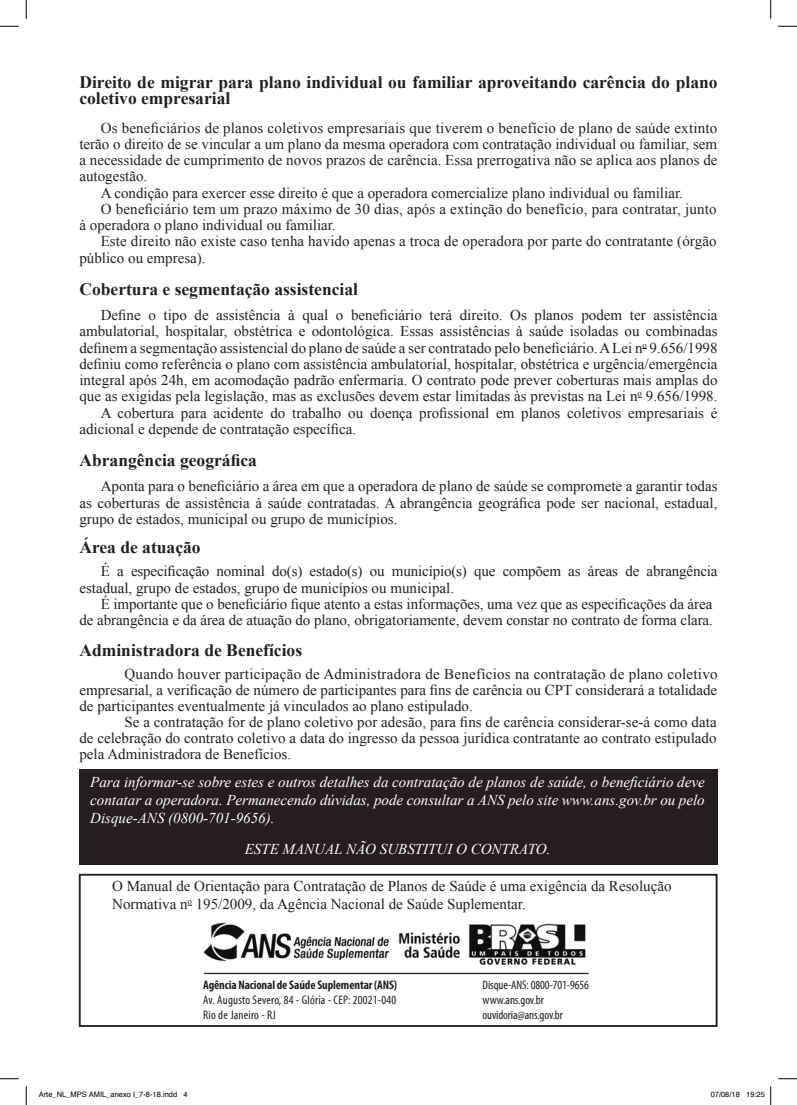
<style>
.page{position:relative;width:797px;height:1105px;background:#fff}
.page>*{position:absolute;margin:0;border:0;box-sizing:border-box;transform-origin:0 0}
.t1{font:700 17.5px/16.2px "Times New Roman";color:#231f20}
.t2{font:15px/16.2px "Times New Roman";color:#231f20}
.t3{font:italic 15px/18px "Times New Roman";color:#fff;text-align:justify}
.t4{font:15px "Times New Roman";letter-spacing:.02em;color:#231f20}
.t5{font:condensed 12.5px "Myriad Pro";letter-spacing:.005em;color:#231f20}
.t6{font:700 condensed 12.5px "Myriad Pro";letter-spacing:-.01em;color:#231f20}
.t7{font:7.5px "Helvetica";color:#000}
</style>
<div class="page">
<div style="left:79px;top:874px;width:638px;height:153px;border:2px solid #231f20"></div>
<img style="left:203px;top:922px;width:383px;height:43px">
<hr style="left:204px;top:973px;width:384px;height:1px;background:#231f20">
<div style="left:79px;top:769px;width:638px;height:95px;background:#231f20"></div>
<svg style="left:0;top:25px;width:19px;height:2px"></svg>
<svg style="left:778px;top:25px;width:19px;height:2px"></svg>
<svg style="left:0;top:1078px;width:19px;height:1px"></svg>
<svg style="left:778px;top:1078px;width:19px;height:1px"></svg>
<svg style="left:25px;top:0;width:2px;height:19px"></svg>
<svg style="left:25px;top:1086px;width:2px;height:19px"></svg>
<svg style="left:770px;top:0;width:1px;height:19px"></svg>
<svg style="left:770px;top:1086px;width:1px;height:19px"></svg>
<p class="t1" style="left:79px;top:73px;width:639px">Direito de migrar para plano individual ou familiar aproveitando carência do plano coletivo empresarial</p>
<p class="t2" style="left:101px;top:119px;width:618px">Os beneficiários de planos coletivos empresariais que tiverem o benefício de plano de saúde extinto</p>
<p class="t2" style="left:79px;top:135px;width:639px">terão o direito de se vincular a um plano da mesma operadora com contratação individual ou familiar, sem</p>
<p class="t2" style="left:79px;top:152px;width:639px">a necessidade de cumprimento de novos prazos de carência. Essa prerrogativa não se aplica aos planos de</p>
<p class="t2" style="left:79px;top:168px;width:69px">autogestão.</p>
<p class="t2" style="left:101px;top:184px;width:583px">A condição para exercer esse direito é que a operadora comercialize plano individual ou familiar.</p>
<p class="t2" style="left:101px;top:200px;width:617px">O beneficiário tem um prazo máximo de 30 dias, após a extinção do benefício, para contratar, junto</p>
<p class="t2" style="left:79px;top:217px;width:258px">à operadora o plano individual ou familiar.</p>
<p class="t2" style="left:101px;top:233px;width:617px">Este direito não existe caso tenha havido apenas a troca de operadora por parte do contratante (órgão</p>
<p class="t2" style="left:79px;top:249px;width:128px">público ou empresa).</p>
<p class="t1" style="left:79px;top:281px;width:280px">Cobertura e segmentação assistencial</p>
<p class="t2" style="left:101px;top:307px;width:618px">Define o tipo de assistência à qual o beneficiário terá direito. Os planos podem ter assistência</p>
<p class="t2" style="left:79px;top:323px;width:639px">ambulatorial, hospitalar, obstétrica e odontológica. Essas assistências à saúde isoladas ou combinadas</p>
<p class="t2" style="left:79px;top:339px;width:639px">definem a segmentação assistencial do plano de saúde a ser contratado pelo beneficiário. A Lei n<sup>o</sup> 9.656/1998</p>
<p class="t2" style="left:79px;top:355px;width:639px">definiu como referência o plano com assistência ambulatorial, hospitalar, obstétrica e urgência/emergência</p>
<p class="t2" style="left:79px;top:372px;width:639px">integral após 24h, em acomodação padrão enfermaria. O contrato pode prever coberturas mais amplas do</p>
<p class="t2" style="left:79px;top:388px;width:639px">que as exigidas pela legislação, mas as exclusões devem estar limitadas às previstas na Lei n<sup>o</sup> 9.656/1998.</p>
<p class="t2" style="left:101px;top:404px;width:618px">A cobertura para acidente do trabalho ou doença profissional em planos coletivos empresariais é</p>
<p class="t2" style="left:79px;top:420px;width:278px">adicional e depende de contratação específica.</p>
<p class="t1" style="left:79px;top:452px;width:179px">Abrangência geográfica</p>
<p class="t2" style="left:79px;top:478px;width:639px;text-align:justify;text-indent:21px">Aponta para o beneficiário a área em que a operadora de plano de saúde se compromete a garantir todas as coberturas de assistência à saúde contratadas. A abrangência geográfica pode ser nacional, estadual, grupo de estados, municipal ou grupo de municípios.</p>
<p class="t1" style="left:79px;top:538px;width:123px">Área de atuação</p>
<p class="t2" style="left:101px;top:563px;width:618px">É a especificação nominal do(s) estado(s) ou município(s) que compõem as áreas de abrangência</p>
<p class="t2" style="left:79px;top:579px;width:376px">estadual, grupo de estados, grupo de municípios ou municipal.</p>
<p class="t2" style="left:101px;top:595px;width:613px">É importante que o beneficiário fique atento a estas informações, uma vez que as especificações da área</p>
<p class="t2" style="left:79px;top:612px;width:635px">de abrangência e da área de atuação do plano, obrigatoriamente, devem constar no contrato de forma clara.</p>
<p class="t1" style="left:79px;top:642px;width:224px">Administradora de Benefícios</p>
<p class="t4" style="left:124px;top:664px;width:594px">Quando houver participação de Administradora de Benefícios na contratação de plano coletivo</p>
<p class="t2" style="left:79px;top:681px;width:639px">empresarial, a verificação de número de participantes para fins de carência ou CPT considerará a totalidade</p>
<p class="t2" style="left:79px;top:697px;width:395px">de participantes eventualmente já vinculados ao plano estipulado.</p>
<p class="t2" style="left:124px;top:713px;width:593px">Se a contratação for de plano coletivo por adesão, para fins de carência considerar-se-á como data</p>
<p class="t2" style="left:79px;top:729px;width:638px">de celebração do contrato coletivo a data do ingresso da pessoa jurídica contratante ao contrato estipulado</p>
<p class="t2" style="left:79px;top:745px;width:213px">pela Administradora de Benefícios.</p>
<p class="t3" style="left:90px;top:773px;width:616px">Para informar-se sobre estes e outros detalhes da contratação de planos de saúde, o beneficiário deve contatar a operadora. Permanecendo dúvidas, pode consultar a ANS pelo site www.ans.gov.br ou pelo Disque-ANS (0800-701-9656).</p>
<p class="t3" style="left:245px;top:839px;width:307px">ESTE MANUAL NÃO SUBSTITUI O CONTRATO.</p>
<p class="t2" style="left:112px;top:877px;width:561px;line-height:18px">O Manual de Orientação para Contratação de Planos de Saúde é uma exigência da Resolução<br>Normativa n<sup>o</sup> 195/2009, da Agência Nacional de Saúde Suplementar.</p>
<p class="t6" style="left:203px;top:977px;width:195px">Agência Nacional de Saúde Suplementar (ANS)</p>
<p class="t5" style="left:203px;top:992px;width:195px">Av. Augusto Severo, 84 - Glória - CEP: 20021-040</p>
<p class="t5" style="left:203px;top:1007px;width:74px">Rio de Janeiro - RJ</p>
<p class="t5" style="left:482px;top:977px;width:108px">Disque-ANS: 0800-701-9656</p>
<p class="t5" style="left:482px;top:992px;width:63px">www.ans.gov.br</p>
<p class="t5" style="left:482px;top:1007px;width:82px">ouvidoria@ans.gov.br</p>
<p class="t7" style="left:39px;top:1089px;width:150px">Arte_NL_MPS AMIL_anexo I_7-8-18.indd 4</p>
<p class="t7" style="left:710px;top:1089px;width:56px">07/08/18 19:25</p>
</div>
